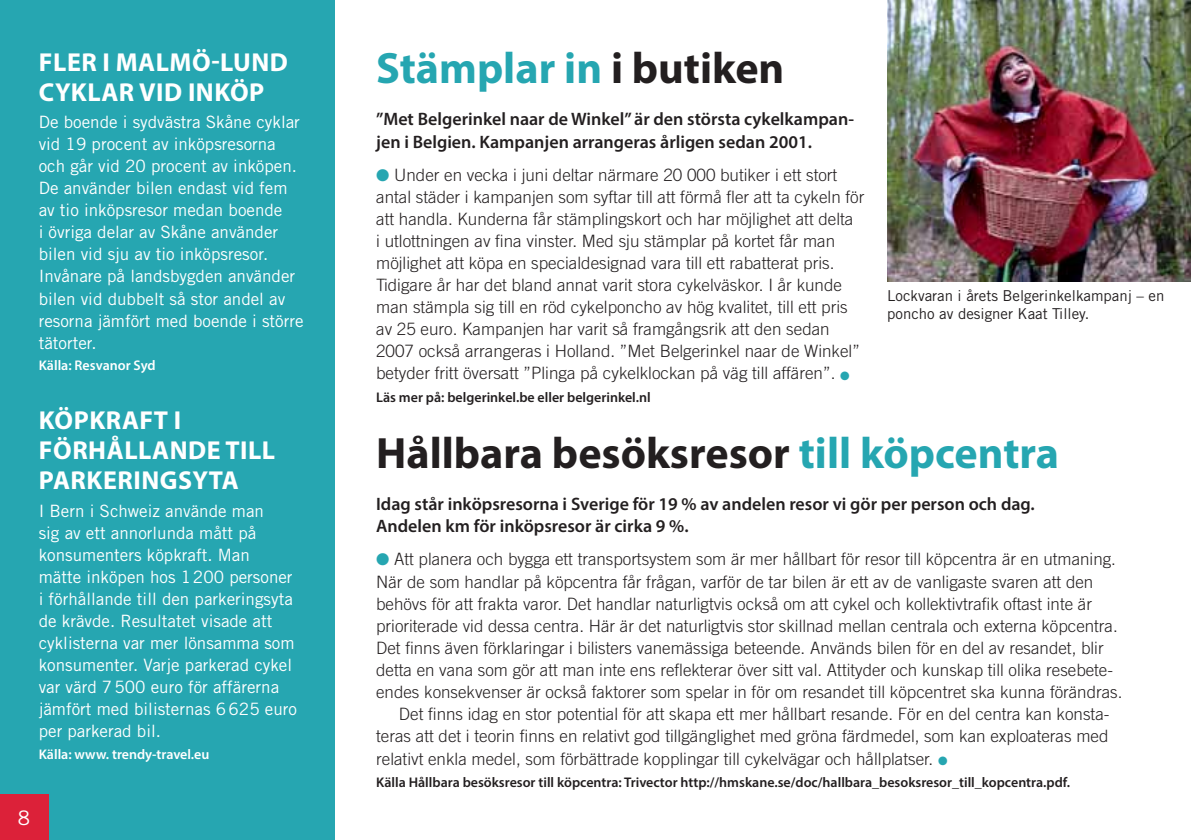
<style>
.page{position:relative;width:1191px;height:840px;background:#fff}
.page>*{position:absolute;margin:0;border:0;box-sizing:border-box;transform-origin:0 0}
.t1{font:700 44px "Myriad Pro";color:#231f20}
.t2{font:700 44px "Myriad Pro";color:#26a6b1}
.t3{font:700 26px/30px "Myriad Pro";letter-spacing:.02em;color:#fff}
.t4{font:20px "Trade Gothic";color:#fff}
.t5{font:600 18px/22px "Myriad Pro";color:#231f20}
.t6{font:300 17px/22px "Trade Gothic";color:#231f20}
.t7{font:17px/22px "Trade Gothic";color:#fff}
.t8{font:15px/18px "Trade Gothic";color:#231f20}
.t9{font:600 14px "Myriad Pro";color:#231f20}
.t10{font:600 14px "Myriad Pro";color:#fff}
.s1{color:#231f20}
.s2{color:#26a6b1}
</style>
<div class="page">
<div style="left:0;top:0;width:334px;height:839px;background:#26a6b1"></div>
<div style="left:0;top:794px;width:48px;height:45px;background:#dc2139"></div>
<img style="left:887px;top:0;width:304px;height:281px">
<h2 class="t3" style="left:39px;top:46px;width:251px">FLER I MALMÖ-LUND<br>CYKLAR VID INKÖP</h2>
<p class="t7" style="left:39px;top:111px;width:266px">De boende i sydvästra Skåne cyklar vid 19 procent av inköpsresorna och går vid 20 procent av inköpen.<br>De använder bilen endast vid fem av tio inköpsresor medan boende<br>i övriga delar av Skåne använder bilen vid sju av tio inköpsresor.<br>Invånare på landsbygden använder bilen vid dubbelt så stor andel av resorna jämfört med boende i större tätorter.</p>
<p class="t10" style="left:39px;top:356px;width:118px">Källa: Resvanor Syd</p>
<h2 class="t3" style="left:39px;top:404px;width:238px">KÖPKRAFT I<br>FÖRHÅLLANDE TILL<br>PARKERINGSYTA</h2>
<p class="t7" style="left:39px;top:499px;width:260px">I Bern i Schweiz använde man<br>sig av ett annorlunda mått på konsumenters köpkraft. Man<br>mätte inköpen hos 1200 personer i förhållande till den parkeringsyta de krävde. Resultatet visade att cyklisterna var mer lönsamma som konsumenter. Varje parkerad cykel var värd 7500 euro för affärerna jämfört med bilisternas 6625 euro per parkerad bil.</p>
<p class="t10" style="left:39px;top:744px;width:172px">Källa: www. trendy-travel.eu</p>
<p class="t4" style="left:18px;top:805px;width:14px">8</p>
<h1 class="t2" style="left:376px;top:40px;width:410px">STÄMPLAR IN <span class="s1">I BUTIKEN</span></h1>
<p class="t5" style="left:376px;top:108px;width:479px">”Met Belgerinkel naar de Winkel” är den största cykelkampan&shy;jen i Belgien. Kampanjen arrangeras årligen sedan 2001.</p>
<p class="t6" style="left:376px;top:164px;width:490px"><span class="s2">●</span> Under en vecka i juni deltar närmare 20 000 butiker i ett stort antal städer i kampanjen som syftar till att förmå fler att ta cykeln för att handla. Kunderna får stämplingskort och har möjlighet att delta<br>i utlottningen av fina vinster. Med sju stämplar på kortet får man möjlighet att köpa en specialdesignad vara till ett rabatterat pris.<br>Tidigare år har det bland annat varit stora cykelväskor. I år kunde man stämpla sig till en röd cykelponcho av hög kvalitet, till ett pris av 25 euro. Kampanjen har varit så framgångsrik att den sedan 2007 också arrangeras i Holland. ”Met Belgerinkel naar de Winkel” betyder fritt översatt ”Plinga på cykelklockan på väg till affären”. <span class="s2">●</span></p>
<p class="t9" style="left:376px;top:388px;width:276px">Läs mer på: belgerinkel.be eller belgerinkel.nl</p>
<p class="t8" style="left:887px;top:286px;width:279px">Lockvaran i årets Belgerinkelkampanj – en poncho av designer Kaat Tilley.</p>
<h1 class="t1" style="left:376px;top:424px;width:684px">HÅLLBARA BESÖKSRESOR <span class="s2">TILL KÖPCENTRA</span></h1>
<p class="t5" style="left:376px;top:492px;width:660px">Idag står inköpsresorna i Sverige för 19 % av andelen resor vi gör per person och dag.<br>Andelen km för inköpsresor är cirka 9 %.</p>
<p class="t6" style="left:376px;top:548px;width:741px"><span class="s2">●</span> Att planera och bygga ett transportsystem som är mer hållbart för resor till köpcentra är en utmaning.</p>
<p class="t6" style="left:376px;top:570px;width:718px">När de som handlar på köpcentra får frågan, varför de tar bilen är ett av de vanligaste svaren att den</p>
<p class="t6" style="left:376px;top:592px;width:717px">behövs för att frakta varor. Det handlar naturligtvis också om att cykel och kollektivtrafik oftast inte är</p>
<p class="t6" style="left:376px;top:614px;width:743px">prioriterade vid dessa centra. Här är det naturligtvis stor skillnad mellan centrala och externa köpcentra.</p>
<p class="t6" style="left:376px;top:636px;width:729px">Det finns även förklaringar i bilisters vanemässiga beteende. Används bilen för en del av resandet, blir</p>
<p class="t6" style="left:376px;top:658px;width:738px">detta en vana som gör att man inte ens reflekterar över sitt val. Attityder och kunskap till olika resebete-</p>
<p class="t6" style="left:376px;top:680px;width:747px">endes konsekvenser är också faktorer som spelar in för om resandet till köpcentret ska kunna förändras.</p>
<p class="t6" style="left:399px;top:702px;width:712px">Det finns idag en stor potential för att skapa ett mer hållbart resande. För en del centra kan konsta-</p>
<p class="t6" style="left:376px;top:724px;width:734px">teras att det i teorin finns en relativt god tillgänglighet med gröna färdmedel, som kan exploateras med</p>
<p class="t6" style="left:376px;top:747px;width:573px">relativt enkla medel, som förbättrade kopplingar till cykelvägar och hållplatser. <span class="s2">●</span></p>
<p class="t9" style="left:376px;top:773px;width:695px">Källa Hållbara besöksresor till köpcentra: Trivector http://hmskane.se/doc/hallbara_besoksresor_till_kopcentra.pdf.</p>
</div>
